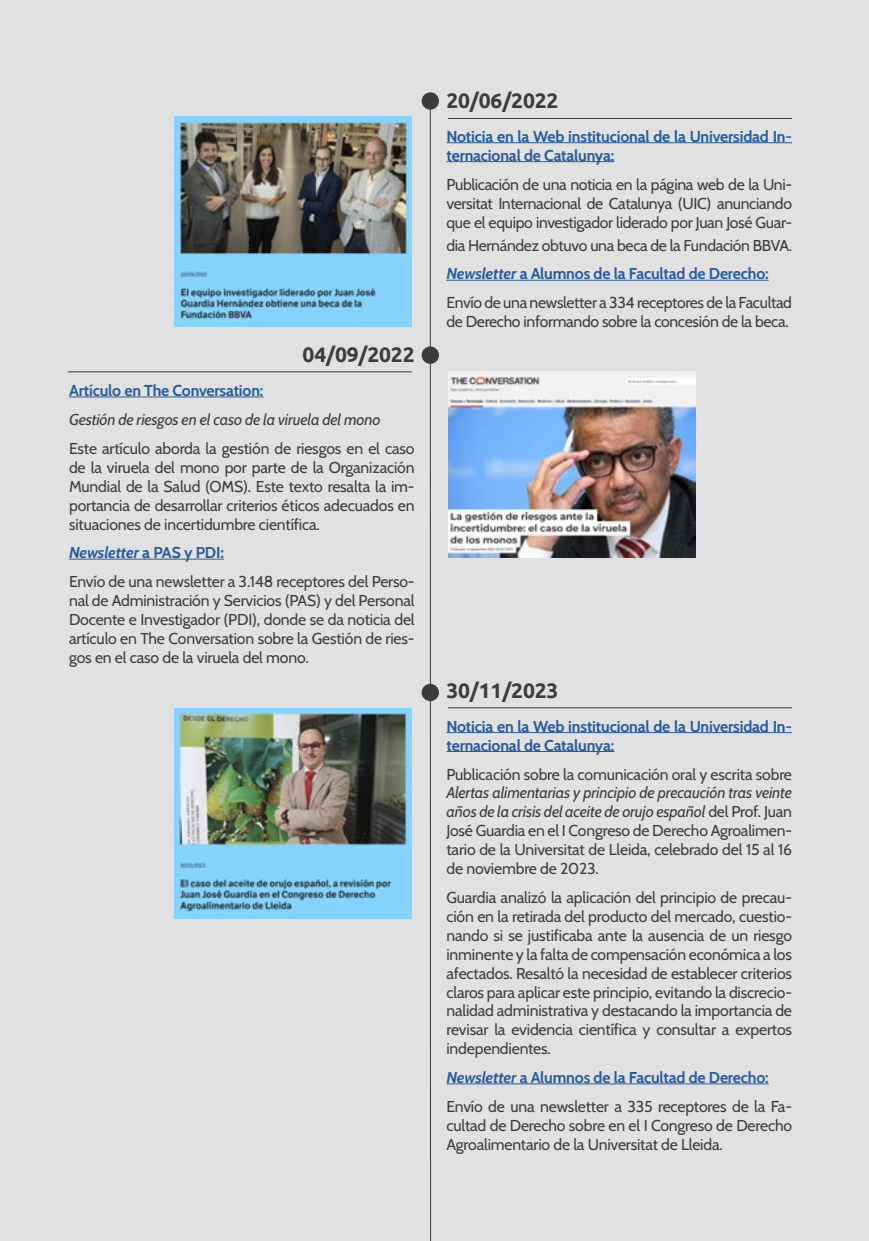
<style>
.page{position:relative;width:869px;height:1241px;background:#fff}
.page>*{position:absolute;margin:0;border:0;box-sizing:border-box;transform-origin:0 0}
.t1{font:700 21px "Ubuntu";letter-spacing:-.01em;color:#3c3c3b}
.t2{font:15.75px/18.9px "Cabin";letter-spacing:-.01em;color:#3c3c3b;text-align:justify}
.t3{font:700 15.75px/18.9px "Cabin";letter-spacing:-.01em;color:#275b9b}
.t4{font:italic 15.75px "Cabin";letter-spacing:-.01em;color:#3c3c3b}
.s1{font-weight:700;font-style:italic;color:#275b9b}
.s2{font-weight:700;color:#275b9b}
.s3{font-style:italic}
</style>
<div class="page">
<div style="left:0;top:0;width:868px;height:1240px;background:#e1e1e1"></div>
<hr style="left:446px;top:142px;width:345px;height:1px;background:#275b9b">
<hr style="left:446px;top:161px;width:168px;height:1px;background:#275b9b">
<hr style="left:446px;top:280px;width:322px;height:1px;background:#275b9b">
<hr style="left:69px;top:396px;width:194px;height:1px;background:#275b9b">
<hr style="left:69px;top:558px;width:155px;height:1px;background:#275b9b">
<hr style="left:446px;top:732px;width:345px;height:1px;background:#275b9b">
<hr style="left:446px;top:751px;width:168px;height:1px;background:#275b9b">
<hr style="left:446px;top:1083px;width:322px;height:1px;background:#275b9b">
<hr style="left:429px;top:97px;width:2px;height:1143px;background:#3c3c3b">
<div style="left:421px;top:92px;width:18px;height:18px;background:#3c3c3b;border-radius:50%"></div>
<div style="left:421px;top:346px;width:18px;height:18px;background:#3c3c3b;border-radius:50%"></div>
<div style="left:421px;top:683px;width:18px;height:18px;background:#3c3c3b;border-radius:50%"></div>
<img style="left:175px;top:117px;width:236px;height:209px">
<img style="left:448px;top:371px;width:247px;height:186px">
<hr style="left:447px;top:118px;width:344px;height:1px;background:#3c3c3b">
<hr style="left:447px;top:707px;width:344px;height:1px;background:#3c3c3b">
<hr style="left:68px;top:371px;width:343px;height:1px;background:#3c3c3b">
<img style="left:175px;top:708px;width:236px;height:209px">
<h1 class="t1" style="left:302px;top:342px;width:113px">04/09/2022</h1>
<p class="t3" style="left:69px;top:380px;width:196px">Artículo en The Conversation:</p>
<p class="t4" style="left:69px;top:407px;width:313px">Gestión de riesgos en el caso de la viruela del mono</p>
<p class="t2" style="left:69px;top:438px;width:347px">Este artículo aborda la gestión de riesgos en el caso de la viruela del mono por parte de la Organización Mundial de la Salud (OMS). Este texto resalta la im&shy;portancia de desarrollar criterios éticos adecuados en situaciones de incertidumbre científica.</p>
<p class="t2" style="left:69px;top:537px;width:347px;line-height:28.9px"><span class="s1">Newsletter</span> <span class="s2">a PAS y PDI:<br></span>Envío de una newsletter a 3.148 receptores del Perso-</p>
<p class="t2" style="left:69px;top:590px;width:347px">nal de Administración y Servicios (PAS) y del Personal Docente e Investigador (PDI), donde se da noticia del artículo en The Conversation sobre la Gestión de ries&shy;gos en el caso de la viruela del mono.</p>
<h1 class="t1" style="left:446px;top:88px;width:113px">20/06/2022</h1>
<p class="t3" style="left:446px;top:126px;width:347px">Noticia en la Web institucional de la Universidad In&shy;ternacional de Catalunya:</p>
<p class="t2" style="left:446px;top:174px;width:347px">Publicación de una noticia en la página web de la Uni&shy;versitat Internacional de Catalunya (UIC) anunciando que el equipo investigador liderado por Juan José Guar-</p>
<p class="t2" style="left:446px;top:229px;width:347px;line-height:28.9px;text-align:left">dia Hernández obtuvo una beca de la Fundación BBVA.<br><span class="s1">Newsletter</span> <span class="s2">a Alumnos de la Facultad de Derecho:<br></span>Envío de una newsletter a 334 receptores de la Facultad</p>
<p class="t2" style="left:446px;top:311px;width:343px">de Derecho informando sobre la concesión de la beca.</p>
<h1 class="t1" style="left:446px;top:677px;width:113px">30/11/2023</h1>
<p class="t3" style="left:446px;top:715px;width:347px">Noticia en la Web institucional de la Universidad In&shy;ternacional de Catalunya:</p>
<p class="t2" style="left:446px;top:763px;width:347px">Publicación sobre la comunicación oral y escrita sobre</p>
<p class="t2" style="left:446px;top:782px;width:347px"><span class="s3">Alertas alimentarias y principio de precaución tras veinte años de la crisis del aceite de orujo español</span> del Prof. Juan José Guardia en el I Congreso de Derecho Agroalimen&shy;tario de la Universitat de Lleida, celebrado del 15 al 16 de noviembre de 2023.</p>
<p class="t2" style="left:446px;top:886px;width:347px">Guardia analizó la aplicación del principio de precau&shy;ción en la retirada del producto del mercado, cuestio&shy;nando si se justificaba ante la ausencia de un riesgo inminente y la falta de compensación económica a los afectados. Resaltó la necesidad de establecer criterios claros para aplicar este principio, evitando la discrecio&shy;nalidad administrativa y destacando la importancia de revisar la evidencia científica y consultar a expertos independientes.</p>
<p class="t2" style="left:446px;top:1061px;width:347px;line-height:28.9px"><span class="s1">Newsletter</span> <span class="s2">a Alumnos de la Facultad de Derecho:<br></span>Envío de una newsletter a 335 receptores de la Fa-</p>
<p class="t2" style="left:446px;top:1114px;width:347px">cultad de Derecho sobre en el I Congreso de Derecho<br>Agroalimentario de la Universitat de Lleida.</p>
</div>
